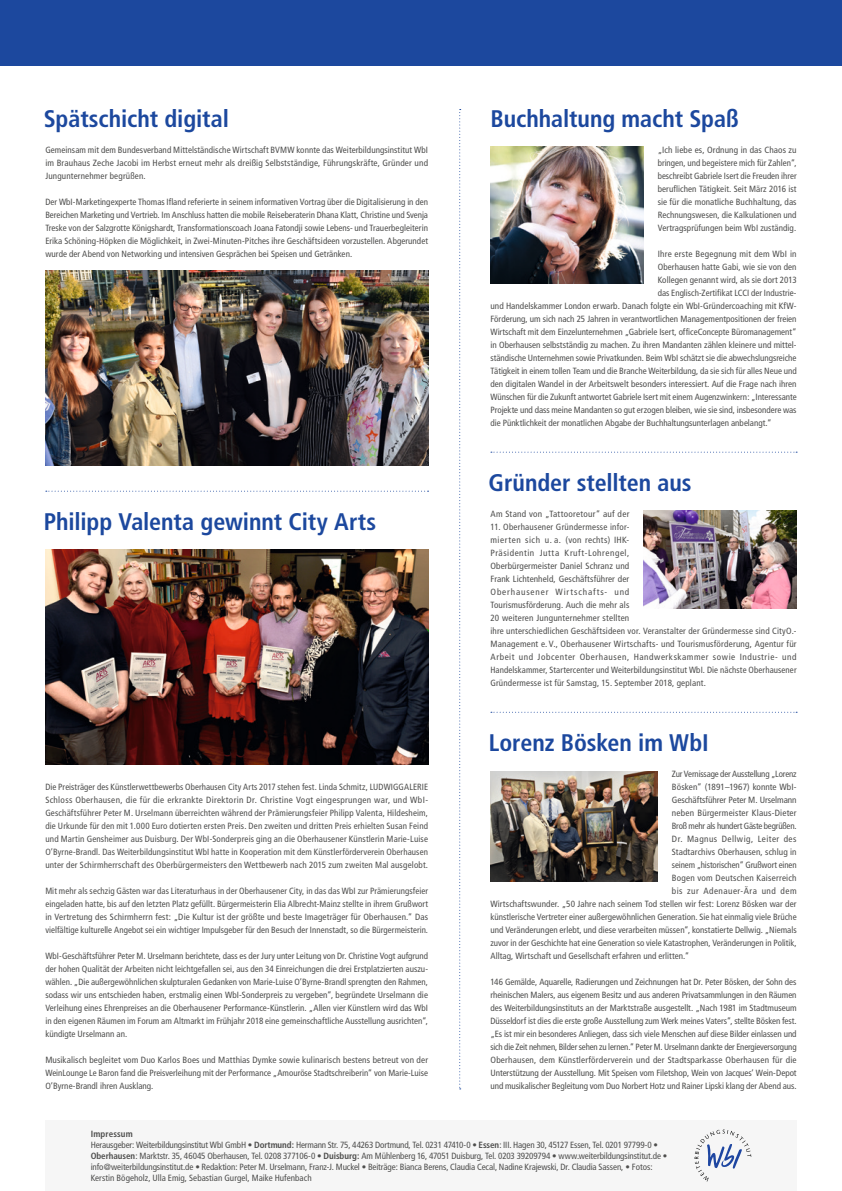
<style>
.page{position:relative;width:842px;height:1191px;background:#fff}
.page>*{position:absolute;margin:0;border:0;box-sizing:border-box;transform-origin:0 0}
.t1{font:700 condensed 24px "Frutiger";letter-spacing:-.005em;color:#1c489e}
.t2{font:condensed 9px/13px "Frutiger";color:#4e4e4d;text-align:justify}
.t3{font:condensed 9px/13px "Frutiger";letter-spacing:.02em;color:#4e4e4d}
.t4{font:condensed 9px "Frutiger";letter-spacing:.025em;color:#4e4e4d}
.t5{font:condensed 9px "Frutiger";letter-spacing:.05em;color:#4e4e4d}
.t6{font:condensed 9px "Frutiger";letter-spacing:-.02em;color:#4e4e4d}
.t7{font:condensed 9px "Frutiger";letter-spacing:.03em;color:#4e4e4d}
.s1{font-weight:700}
</style>
<div class="page">
<div style="left:45px;top:1120px;width:752px;height:71px;background:#f6f6f6"></div>
<div style="left:0;top:0;width:842px;height:65px;background:#1c489e"></div>
<svg style="left:491px;top:451px;width:306px;height:1px"></svg>
<svg style="left:491px;top:711px;width:306px;height:1px"></svg>
<svg style="left:46px;top:490px;width:383px;height:1px"></svg>
<svg style="left:459px;top:109px;width:2px;height:980px"></svg>
<img style="left:45px;top:270px;width:383px;height:195px">
<img style="left:490px;top:147px;width:153px;height:136px">
<img style="left:643px;top:510px;width:154px;height:98px">
<svg style="left:694px;top:1129px;width:57px;height:52px"></svg>
<img style="left:45px;top:549px;width:383px;height:215px">
<img style="left:490px;top:771px;width:168px;height:110px">
<h1 class="t1" style="left:44px;top:104px;width:187px">Spätschicht digital</h1>
<h1 class="t1" style="left:490px;top:104px;width:250px">Buchhaltung macht Spaß</h1>
<p class="t2" style="left:45px;top:143px;width:384px">Gemeinsam mit dem Bundesverband Mittelständische Wirtschaft BVMW konnte das Weiterbildungsinstitut WbI im Brauhaus Zeche Jacobi im Herbst erneut mehr als dreißig Selbstständige, Führungskräfte, Gründer und Jungunternehmer begrüßen.</p>
<p class="t2" style="left:45px;top:195px;width:384px">Der WbI-Marketingexperte Thomas Ifland referierte in seinem informativen Vortrag über die Digitalisierung in den Bereichen Marketing und Vertrieb. Im Anschluss hatten die mobile Reiseberaterin Dhana Klatt, Christine und Svenja Treske von der Salzgrotte Königshardt, Transformationscoach Joana Fatondji sowie Lebens- und Trauerbegleiterin Erika Schöning-Höpken die Möglichkeit, in Zwei-Minuten-Pitches ihre Geschäftsideen vorzustellen. Abgerundet wurde der Abend von Networking und intensiven Gesprächen bei Speisen und Getränken.</p>
<h1 class="t1" style="left:44px;top:507px;width:334px">Philipp Valenta gewinnt City Arts</h1>
<p class="t2" style="left:45px;top:780px;width:384px">Die Preisträger des Künstlerwettbewerbs Oberhausen City Arts 2017 stehen fest. Linda Schmitz, LUDWIGGALERIE Schloss Oberhausen, die für die erkrankte Direktorin Dr. Christine Vogt eingesprungen war, und WbI-Geschäftsführer Peter M. Urselmann überreichten während der Prämierungsfeier Philipp Valenta, Hildesheim, die Urkunde für den mit 1.000 Euro dotierten ersten Preis. Den zweiten und dritten Preis erhielten Susan Feind und Martin Gensheimer aus Duisburg. Der WbI-Sonderpreis ging an die Oberhausener Künstlerin Marie-Luise O’Byrne-Brandl. Das Weiterbildungsinstitut WbI hatte in Kooperation mit dem Künstlerförderverein Oberhausen unter der Schirmherrschaft des Oberbürgermeisters den Wettbewerb nach 2015 zum zweiten Mal ausgelobt.</p>
<p class="t2" style="left:45px;top:884px;width:384px">Mit mehr als sechzig Gästen war das Literaturhaus in der Oberhausener City, in das das WbI zur Prämierungsfeier eingeladen hatte, bis auf den letzten Platz gefüllt. Bürgermeisterin Elia Albrecht-Mainz stellte in ihrem Grußwort in Vertretung des Schirmherrn fest: „Die Kultur ist der größte und beste Imageträger für Oberhausen.“ Das vielfältige kulturelle Angebot sei ein wichtiger Impulsgeber für den Besuch der Innenstadt, so die Bürgermeisterin.</p>
<p class="t2" style="left:45px;top:949px;width:384px">WbI-Geschäftsführer Peter M. Urselmann berichtete, dass es der Jury unter Leitung von Dr. Christine Vogt aufgrund der hohen Qualität der Arbeiten nicht leichtgefallen sei, aus den 34 Einreichungen die drei Erstplatzierten auszu&shy;wählen. „Die außergewöhnlichen skulpturalen Gedanken von Marie-Luise O’Byrne-Brandl sprengten den Rahmen, sodass wir uns entschieden haben, erstmalig einen WbI-Sonderpreis zu vergeben“, begründete Urselmann die Verleihung eines Ehrenpreises an die Oberhausener Performance-Künstlerin. „Allen vier Künstlern wird das WbI in den eigenen Räumen im Forum am Altmarkt im Frühjahr 2018 eine gemeinschaftliche Ausstellung ausrichten“, kündigte Urselmann an.</p>
<p class="t2" style="left:45px;top:1053px;width:384px">Musikalisch begleitet vom Duo Karlos Boes und Matthias Dymke sowie kulinarisch bestens betreut von der WeinLounge Le Baron fand die Preisverleihung mit der Performance „Amouröse Stadtschreiberin“ von Marie-Luise O’Byrne-Brandl ihren Ausklang.</p>
<p class="t2" style="left:658px;top:143px;width:140px">„Ich liebe es, Ordnung in das Chaos zu bringen, und begeistere mich für Zahlen“, beschreibt Gabriele Isert die Freuden ihrer beruflichen Tätigkeit. Seit März 2016 ist sie für die monatliche Buchhaltung, das Rechnungswesen, die Kalkulationen und Vertragsprüfungen beim WbI zuständig.</p>
<p class="t4" style="left:658px;top:249px;width:140px">Ihre erste Begegnung mit dem WbI in</p>
<p class="t2" style="left:658px;top:260px;width:140px">Oberhausen hatte Gabi, wie sie von den</p>
<p class="t2" style="left:658px;top:273px;width:140px">Kollegen genannt wird, als sie dort 2013</p>
<p class="t2" style="left:658px;top:286px;width:140px">das Englisch-Zertifikat LCCI der Industrie-</p>
<p class="t2" style="left:490px;top:299px;width:308px">und Handelskammer London erwarb. Danach folgte ein WbI-Gründercoaching mit KfW-</p>
<p class="t2" style="left:490px;top:312px;width:308px">Förderung, um sich nach 25 Jahren in verantwortlichen Managementpositionen der freien</p>
<p class="t2" style="left:490px;top:325px;width:308px">Wirtschaft mit dem Einzelunternehmen „Gabriele Isert, officeConcepte Büromanagement“</p>
<p class="t2" style="left:490px;top:338px;width:308px">in Oberhausen selbstständig zu machen. Zu ihren Mandanten zählen kleinere und mittel-</p>
<p class="t2" style="left:490px;top:351px;width:308px">ständische Unternehmen sowie Privatkunden. Beim WbI schätzt sie die abwechslungsreiche</p>
<p class="t2" style="left:490px;top:364px;width:308px">Tätigkeit in einem tollen Team und die Branche Weiterbildung, da sie sich für alles Neue und</p>
<p class="t2" style="left:490px;top:377px;width:308px">den digitalen Wandel in der Arbeitswelt besonders interessiert. Auf die Frage nach ihren</p>
<p class="t2" style="left:490px;top:390px;width:308px">Wünschen für die Zukunft antwortet Gabriele Isert mit einem Augenzwinkern: „Interessante</p>
<p class="t2" style="left:490px;top:403px;width:308px">Projekte und dass meine Mandanten so gut erzogen bleiben, wie sie sind, insbesondere was</p>
<p class="t2" style="left:490px;top:416px;width:283px">die Pünktlichkeit der monatlichen Abgabe der Buchhaltungsunterlagen anbelangt.“</p>
<h1 class="t1" style="left:489px;top:468px;width:205px">Gründer stellten aus</h1>
<p class="t7" style="left:490px;top:509px;width:140px">Am Stand von „Tattooretour“ auf der</p>
<p class="t3" style="left:490px;top:520px;width:308px">11. Oberhausener Gründermesse infor-<br>mierten sich u. a. (von rechts) IHK-<br>Präsidentin Jutta Kruft-Lohrengel,<br>Oberbürgermeister Daniel Schranz und<br>Frank Lichtenheld, Geschäftsführer der<br>Oberhausener Wirtschafts- und<br>Tourismusförderung. Auch die mehr als<br>20 weiteren Jungunternehmer stellten<br>ihre unterschiedlichen Geschäftsideen vor. Veranstalter der Gründermesse sind CityO.- Management e. V., Oberhausener Wirtschafts- und Tourismusförderung, Agentur für Arbeit und Jobcenter Oberhausen, Handwerkskammer sowie Industrie- und Handelskammer, Startercenter und Weiterbildungsinstitut WbI. Die nächste Oberhausener Gründermesse ist für Samstag, 15. September 2018, geplant.</p>
<h1 class="t1" style="left:489px;top:728px;width:222px">Lorenz Bösken im WbI</h1>
<p class="t2" style="left:672px;top:767px;width:126px">Zur Vernissage der Ausstellung „Lorenz</p>
<p class="t2" style="left:672px;top:780px;width:126px">Bösken“ (1891–1967) konnte WbI-</p>
<p class="t2" style="left:672px;top:793px;width:126px">Geschäftsführer Peter M. Urselmann</p>
<p class="t3" style="left:672px;top:806px;width:126px">neben Bürgermeister Klaus-Dieter</p>
<p class="t6" style="left:672px;top:821px;width:126px">Broß mehr als hundert Gäste begrüßen.</p>
<p class="t5" style="left:672px;top:834px;width:126px">Dr. Magnus Dellwig, Leiter des</p>
<p class="t2" style="left:672px;top:845px;width:126px">Stadtarchivs Oberhausen, schlug in</p>
<p class="t2" style="left:672px;top:858px;width:126px">seinem „historischen“ Grußwort einen</p>
<p class="t4" style="left:672px;top:873px;width:126px">Bogen vom Deutschen Kaiserreich</p>
<p class="t5" style="left:672px;top:886px;width:126px">bis zur Adenauer-Ära und dem</p>
<p class="t2" style="left:490px;top:897px;width:308px">Wirtschaftswunder. „50 Jahre nach seinem Tod stellen wir fest: Lorenz Bösken war der</p>
<p class="t2" style="left:490px;top:910px;width:308px">künstlerische Vertreter einer außergewöhnlichen Generation. Sie hat einmalig viele Brüche</p>
<p class="t2" style="left:490px;top:923px;width:308px">und Veränderungen erlebt, und diese verarbeiten müssen“, konstatierte Dellwig. „Niemals</p>
<p class="t2" style="left:490px;top:936px;width:308px">zuvor in der Geschichte hat eine Generation so viele Katastrophen, Veränderungen in Politik,</p>
<p class="t2" style="left:490px;top:949px;width:200px">Alltag, Wirtschaft und Gesellschaft erfahren und erlitten.“</p>
<p class="t2" style="left:490px;top:975px;width:308px">146 Gemälde, Aquarelle, Radierungen und Zeichnungen hat Dr. Peter Bösken, der Sohn des rheinischen Malers, aus eigenem Besitz und aus anderen Privatsammlungen in den Räumen des Weiterbildungsinstituts an der Marktstraße ausgestellt. „Nach 1981 im Stadtmuseum Düsseldorf ist dies die erste große Ausstellung zum Werk meines Vaters“, stellte Bösken fest. „Es ist mir ein besonderes Anliegen, dass sich viele Menschen auf diese Bilder einlassen und sich die Zeit nehmen, Bilder sehen zu lernen.“ Peter M. Urselmann dankte der Energieversorgung Oberhausen, dem Künstlerförderverein und der Stadtsparkasse Oberhausen für die Unterstützung der Ausstellung. Mit Speisen vom Filetshop, Wein von Jacques‘ Wein-Depot und musikalischer Begleitung vom Duo Norbert Hotz und Rainer Lipski klang der Abend aus.</p>
<p class="t2" style="left:91px;top:1128px;width:578px;line-height:11px;text-align:left"><span class="s1">Impressum<br></span>Herausgeber: Weiterbildungsinstitut WbI GmbH • <span class="s1">Dortmund:</span> Hermann Str. 75, 44263 Dortmund, Tel. 0231 47410-0 • <span class="s1">Essen</span>: III. Hagen 30, 45127 Essen, Tel. 0201 97799-0 • <span class="s1">Oberhausen</span>: Marktstr. 35, 46045 Oberhausen, Tel. 0208 377106-0 • <span class="s1">Duisburg:</span> Am Mühlenberg 16, 47051 Duisburg, Tel. 0203 39209794 • www.weiterbildungsinstitut.de • info@weiterbildungsinstitut.de • Redaktion: Peter M. Urselmann, Franz-J. Muckel • Beiträge: Bianca Berens, Claudia Cecal, Nadine Krajewski, Dr. Claudia Sassen, • Fotos:<br>Kerstin Bögeholz, Ulla Emig, Sebastian Gurgel, Maike Hufenbach</p>
</div>
